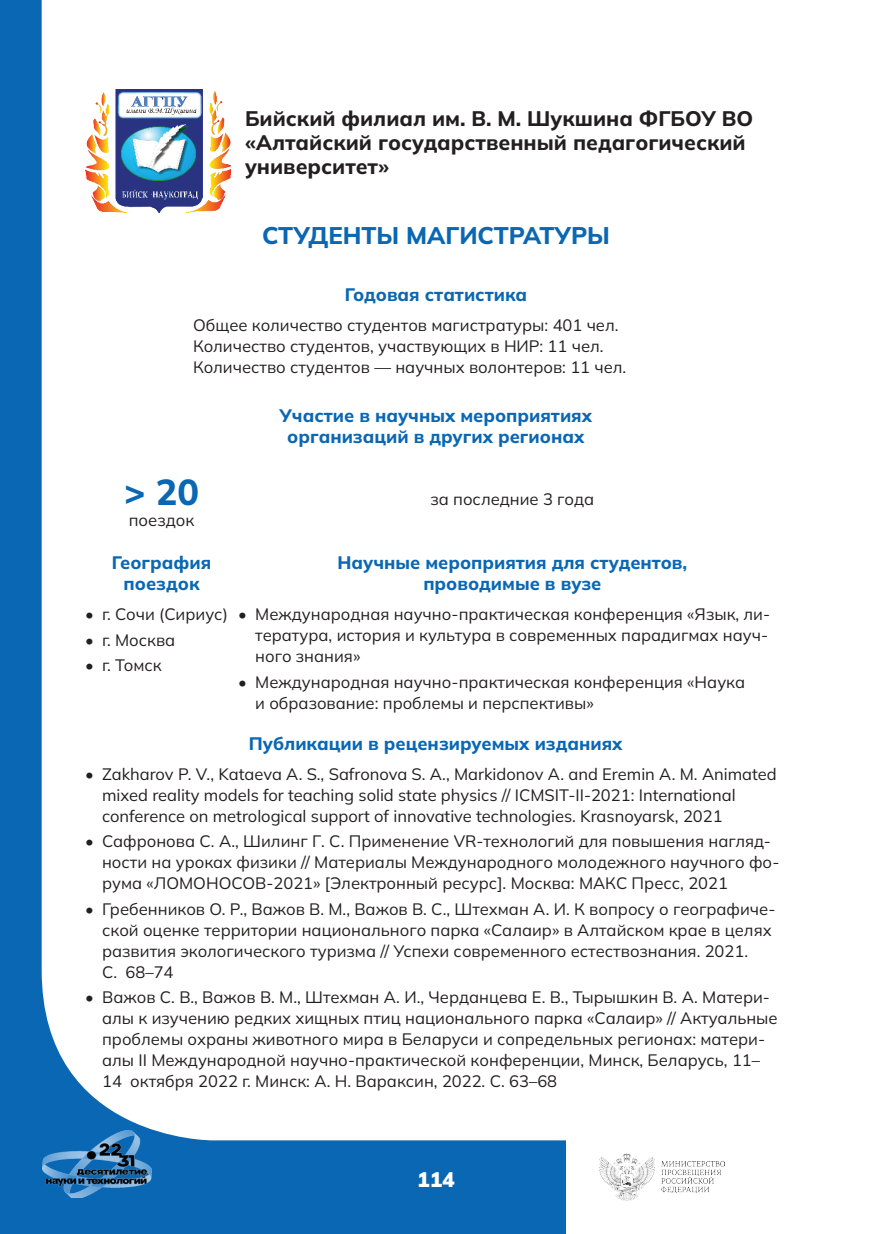
<style>
.page{position:relative;width:872px;height:1234px;background:#fff}
.page>*{position:absolute;margin:0;border:0;box-sizing:border-box;transform-origin:0 0}
.t1{font:800 36px "Mulish";color:#0a67b3}
.t2{font:800 24px "Mulish";color:#0a67b3}
.t3{font:800 21px/24px "Mulish";color:#231f20}
.t4{font:900 21px "Mulish";color:#fff}
.t5{font:800 18px/21px "Mulish";color:#0a67b3;text-align:center}
.t6{font:16.5px/21px "Mulish";color:#231f20}
</style>
<div class="page">
<div style="left:0;top:0;width:566px;height:1233px;background:#0a67b3"></div>
<div style="left:42px;top:0;width:524px;height:1140px;background:#fff"></div>
<img style="left:42px;top:1129px;width:109px;height:68px">
<img style="left:600px;top:1153px;width:125px;height:46px">
<img style="left:85px;top:90px;width:146px;height:122px">
<p class="t3" style="left:245px;top:106px;width:510px">Бийский филиал им. В. М. Шукшина ФГБОУ ВО «Алтайский государственный педагогический университет»</p>
<h2 class="t2" style="left:262px;top:218px;width:349px">Студенты магистратуры</h2>
<p class="t5" style="left:345px;top:283px;width:184px">Годовая статистика</p>
<p class="t6" style="left:193px;top:314px;width:435px;text-indent:13px">бщее количество студентов магистратуры: 401 чел.<br>Количество студентов, участвующих в НИ Р: 11 чел.<br>Количество студентов — научных волонтеров: 11 чел.</p>
<p class="t5" style="left:279px;top:404px;width:314px">Участие в научных мероприятиях организаций в других регионах</p>
<h1 class="t1" style="left:124px;top:467px;width:76px">&gt; 20</h1>
<p class="t6" style="left:129px;top:509px;width:67px">поездок</p>
<p class="t6" style="left:85px;top:314px;width:41px">О</p>
<p class="t6" style="left:430px;top:488px;width:165px">за последние 3 года</p>
<p class="t5" style="left:112px;top:552px;width:101px">География поездок</p>
<p class="t6" style="left:85px;top:603px;width:144px">• г. Сочи (Сириус)</p>
<p class="t6" style="left:85px;top:628px;width:92px">• г. Москва</p>
<p class="t6" style="left:85px;top:654px;width:78px">• г. Томск</p>
<p class="t5" style="left:337px;top:552px;width:351px">Научные мероприятия для студентов, проводимые в вузе</p>
<p class="t6" style="left:255px;top:603px;width:516px;text-indent:-17px">• Международная научно-практическая конференция «Язык, ли&shy;тература, история и культура в современных парадигмах науч&shy;ного знания»</p>
<p class="t6" style="left:255px;top:670px;width:491px;text-indent:-17px">• Международная научно-практическая конференция «Наука и образование: проблемы и перспективы»</p>
<p class="t5" style="left:249px;top:732px;width:375px">Публикации в рецензируемых изданиях</p>
<p class="t6" style="left:102px;top:763px;width:676px;text-indent:-17px">• Zakharov P. V., Kataeva A. S., Safronova S. A., Markidonov A. and Eremin A. M. Animated mixed reality models for teaching solid state physics // ICMSIT-II-2021: International conference on metrological support of innovative technologies. Krasnoyarsk, 2021</p>
<p class="t6" style="left:102px;top:830px;width:679px;text-indent:-17px">• Сафронова С. А., Шилинг Г. С. Применение VR-технологий для повышения нагляд&shy;ности на уроках физики // Материалы Международного молодежного научного фо&shy;рума «ЛОМОНОСОВ</p>
<p class="t6" style="left:266px;top:872px;width:463px">-2021» [Электронный ресурс]. Москва: МАКС Пресс, 2021</p>
<p class="t6" style="left:102px;top:897px;width:675px;text-indent:-17px">• Гребенников О. Р., Важов В. М., Важов В. С., Штехман А. И . К вопросу о географиче&shy;ской оценке территории национального парка «Салаир» в Алтайском крае в целях развития экологического туризма // Успехи современного естествознания. 2021.<br>С. 68–74</p>
<p class="t6" style="left:102px;top:985px;width:677px;text-indent:-17px">• Важов С. В., Важов В. М., Штехман А. И., Черданцева Е. В., Тырышкин В. А. Матери&shy;алы к изучению редких хищных птиц национального парка «Салаир» // Актуальные проблемы охраны животного мира в Беларуси и сопредельных регионах: матери&shy;алы II Международной научно-практической конференции, Минск, Беларусь, 11– 14 октября 2022 г. Минск: А. Н. Вараксин, 2022. С. 63–68</p>
<p class="t4" style="left:417px;top:1164px;width:39px">114</p>
</div>
